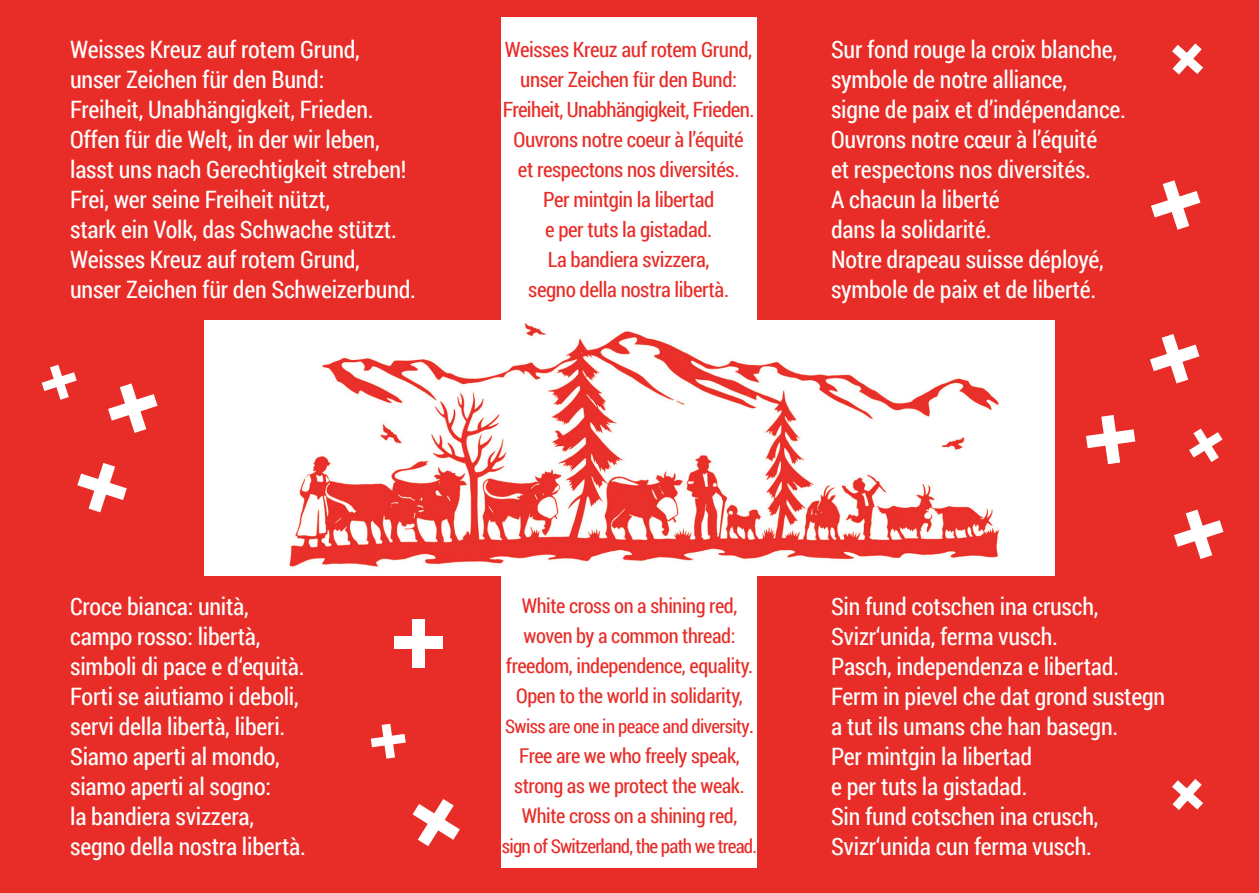
<style>
.page{position:relative;width:1259px;height:893px;background:#e82d28}
.page>*{position:absolute;margin:0;border:0;box-sizing:border-box;transform-origin:0 0}
.t1{font:24px/30px "Roboto Condensed";letter-spacing:-.01em;color:#fff}
.t2{font:21px/30px "Roboto Condensed";letter-spacing:-.02em;color:#e82d28;text-align:center}
.t3{font:20.4px/30px "Roboto Condensed";letter-spacing:-.02em;color:#e82d28;text-align:center}
.t4{font:19.2px "Roboto Condensed";letter-spacing:-.04em;color:#e82d28}
.t5{font:18.9px "Roboto Condensed";letter-spacing:-.03em;color:#e82d28}
.s1{font-size:20.4px}
.s2{font-size:18.9px}
</style>
<div class="page">
<div style="left:502px;top:17px;width:255px;height:850px;background:#fff"></div>
<div style="left:204px;top:320px;width:850px;height:255px;background:#fff"></div>
<img style="left:289px;top:323px;width:711px;height:244px">
<svg style="left:1150px;top:334px;width:49px;height:49px"></svg>
<svg style="left:1086px;top:415px;width:49px;height:49px"></svg>
<svg style="left:1174px;top:510px;width:49px;height:49px"></svg>
<svg style="left:108px;top:383px;width:49px;height:50px"></svg>
<svg style="left:77px;top:463px;width:50px;height:49px"></svg>
<div style="left:394px;top:637px;width:48px;height:12px;background:#fff"></div>
<div style="left:412px;top:620px;width:12px;height:48px;background:#fff"></div>
<svg style="left:1151px;top:180px;width:49px;height:50px"></svg>
<svg style="left:42px;top:365px;width:35px;height:35px"></svg>
<svg style="left:1189px;top:429px;width:33px;height:33px"></svg>
<svg style="left:1172px;top:43px;width:31px;height:32px"></svg>
<svg style="left:412px;top:799px;width:48px;height:47px"></svg>
<svg style="left:371px;top:724px;width:35px;height:35px"></svg>
<svg style="left:1172px;top:779px;width:31px;height:31px"></svg>
<p class="t1" style="left:70px;top:34px;width:347px">Weisses Kreuz auf rotem Grund, unser Zeichen für den Bund:<br>Freiheit, Unabhängigkeit, Frieden.<br>Offen für die Welt, in der wir leben, lasst uns nach Gerechtigkeit streben!<br>Frei, wer seine Freiheit nützt,<br>stark ein Volk, das Schwache stützt.<br>Weisses Kreuz auf rotem Grund, unser Zeichen für den Schweizerbund.</p>
<p class="t2" style="left:503px;top:34px;width:253px">Weisses Kreuz auf rotem Grund, unser Zeichen für den Bund:<br>Freiheit, Unabhängigkeit, Frieden.<br>Ouvrons notre coeur à l’équité<br>et respectons nos diversités.<br>Per mintgin la libertad<br>e per tuts la gistadad.<br>La bandiera svizzera,<br>segno della nostra libertà.</p>
<p class="t1" style="left:831px;top:34px;width:296px">Sur fond rouge la croix blanche, symbole de notre alliance,<br>signe de paix et d’indépendance.<br>Ouvrons notre cœur à l’équité<br>et respectons nos diversités.<br>A chacun la liberté<br>dans la solidarité.<br>Notre drapeau suisse déployé, symbole de paix et de liberté.</p>
<p class="t1" style="left:70px;top:590px;width:237px">Croce bianca: unità, campo rosso: libertà, simboli di pace e d‘equità.<br>Forti se aiutiamo i deboli, servi della libertà, liberi.<br>Siamo aperti al mondo, siamo aperti al sogno:<br>la bandiera svizzera, segno della nostra libertà.</p>
<p class="t3" style="left:506px;top:590px;width:249px">White cross on a shining red, woven by a common thread: freedom, independence, equality.<br>Open to the world in solidarity,</p>
<p class="t5" style="left:505px;top:713px;width:250px">Swiss are one in peace and diversity<span class="s1">.</span></p>
<p class="t3" style="left:514px;top:740px;width:232px">Free are we who freely speak, strong as we protect the weak.<br>White cross on a shining red,</p>
<p class="t4" style="left:502px;top:833px;width:256px">sign of Switzerland, the path we tread<span class="s2">.</span></p>
<p class="t1" style="left:831px;top:591px;width:335px">Sin fund cotschen ina crusch,<br>Svizr‘unida, ferma vusch.<br>Pasch, independenza e libertad.<br>Ferm in pievel che dat grond sustegn a tut ils umans che han basegn.<br>Per mintgin la libertad<br>e per tuts la gistadad.<br>Sin fund cotschen ina crusch,<br>Svizr‘unida cun ferma vusch.</p>
</div>
